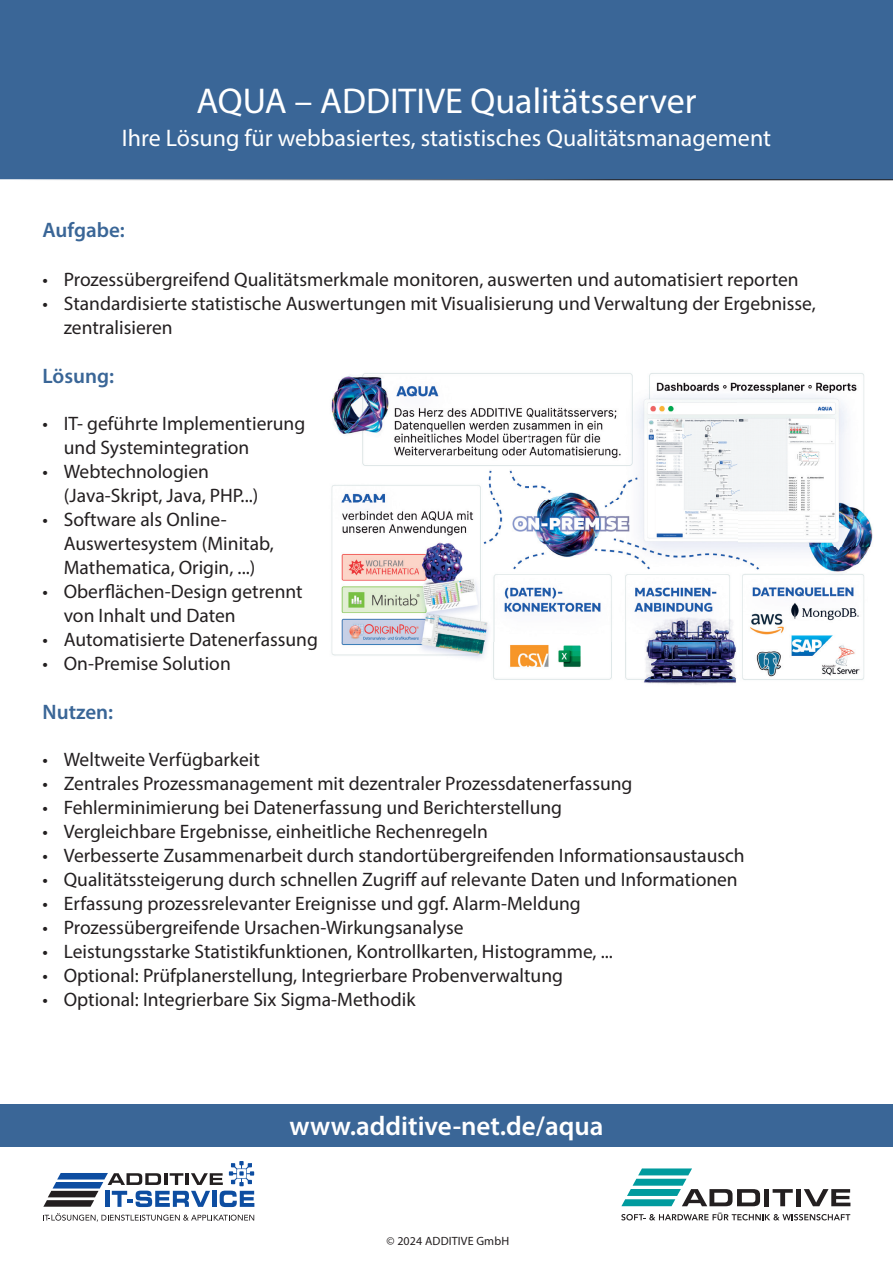
<style>
.page{position:relative;width:893px;height:1263px;background:#fff}
.page>*{position:absolute;margin:0;border:0;box-sizing:border-box;transform-origin:0 0}
.t1{font:36px "Myriad Pro";color:#fff}
.t2{font:600 27px "Myriad Pro";color:#fff}
.t3{font:24px "Myriad Pro";color:#fff}
.t4{font:600 21px "Myriad Pro";color:#3a6697}
.t5{font:19.5px/24px "Myriad Pro";color:#231f20}
.t6{font:12px "Myriad Pro";letter-spacing:.01em;color:#231f20}
</style>
<div class="page">
<div style="left:0;top:1104px;width:893px;height:42px;background:#3a6697"></div>
<svg style="left:43px;top:1213px;width:211px;height:8px"></svg>
<svg style="left:43px;top:1161px;width:211px;height:46px"></svg>
<svg style="left:621px;top:1212px;width:229px;height:8px"></svg>
<div style="left:764px;top:1189px;width:5px;height:17px;background:#231f20"></div>
<svg style="left:773px;top:1189px;width:20px;height:17px"></svg>
<div style="left:796px;top:1189px;width:5px;height:17px;background:#231f20"></div>
<svg style="left:804px;top:1189px;width:46px;height:17px"></svg>
<svg style="left:621px;top:1168px;width:139px;height:38px"></svg>
<div style="left:0;top:0;width:893px;height:180px;background:#3a6697"></div>
<img style="left:331px;top:373px;width:542px;height:312px">
<h1 class="t1" style="left:196px;top:78px;width:502px">AQUA – ADDITIVE Qualitätsserver</h1>
<p class="t3" style="left:122px;top:123px;width:651px">Ihre Lösung für webbasiertes, statistisches Qualitätsmanagement</p>
<p class="t4" style="left:43px;top:216px;width:84px">Aufgabe:</p>
<p class="t5" style="left:43px;top:267px;width:758px">• Prozessübergreifend Qualitätsmerkmale monitoren, auswerten und automatisiert reporten</p>
<p class="t5" style="left:64px;top:291px;width:753px;text-indent:-21px">• Standardisierte statistische Auswertungen mit Visualisierung und Verwaltung der Ergebnisse, zentralisieren</p>
<p class="t4" style="left:43px;top:362px;width:73px">Lösung:</p>
<p class="t5" style="left:64px;top:411px;width:243px;text-indent:-21px">• IT- geführte Implementierung und Systemintegration</p>
<p class="t5" style="left:64px;top:459px;width:196px;text-indent:-21px">• Webtechnologien (Java-Skript, Java, PHP...)</p>
<p class="t5" style="left:64px;top:507px;width:211px;text-indent:-21px">• Software als Online-<br>Auswertesystem (Minitab,<br>Mathematica, Origin, ...)</p>
<p class="t5" style="left:64px;top:579px;width:240px;text-indent:-21px">• Oberflächen-Design getrennt von Inhalt und Daten</p>
<p class="t5" style="left:43px;top:627px;width:277px">• Automatisierte Datenerfassung</p>
<p class="t5" style="left:43px;top:651px;width:190px">• On-Premise Solution</p>
<p class="t4" style="left:43px;top:698px;width:72px">Nutzen:</p>
<p class="t5" style="left:43px;top:747px;width:219px">• Weltweite Verfügbarkeit</p>
<p class="t5" style="left:43px;top:771px;width:591px">• Zentrales Prozessmanagement mit dezentraler Prozessdatenerfassung</p>
<p class="t5" style="left:43px;top:795px;width:521px">• Fehlerminimierung bei Datenerfassung und Berichterstellung</p>
<p class="t5" style="left:43px;top:819px;width:447px">• Vergleichbare Ergebnisse, einheitliche Rechenregeln</p>
<p class="t5" style="left:43px;top:843px;width:704px">• Verbesserte Zusammenarbeit durch standortübergreifenden Informationsaustausch</p>
<p class="t5" style="left:43px;top:867px;width:697px">• Qualitätssteigerung durch schnellen Zugriff auf relevante Daten und Informationen</p>
<p class="t5" style="left:43px;top:891px;width:540px">• Erfassung prozessrelevanter Ereignisse und ggf. Alarm-Meldung</p>
<p class="t5" style="left:43px;top:915px;width:422px">• Prozessübergreifende Ursachen-Wirkungsanalyse</p>
<p class="t5" style="left:43px;top:939px;width:572px">• Leistungsstarke Statistikfunktionen, Kontrollkarten, Histogramme, ...</p>
<p class="t5" style="left:43px;top:963px;width:522px">• Optional: Prüfplanerstellung, Integrierbare Probenverwaltung</p>
<p class="t5" style="left:43px;top:987px;width:375px">• Optional: Integrierbare Six Sigma-Methodik</p>
<h2 class="t2" style="left:289px;top:1109px;width:315px">www.additive-net.de/aqua</h2>
<p class="t6" style="left:386px;top:1234px;width:124px">© 2024 ADDITIVE GmbH</p>
</div>
